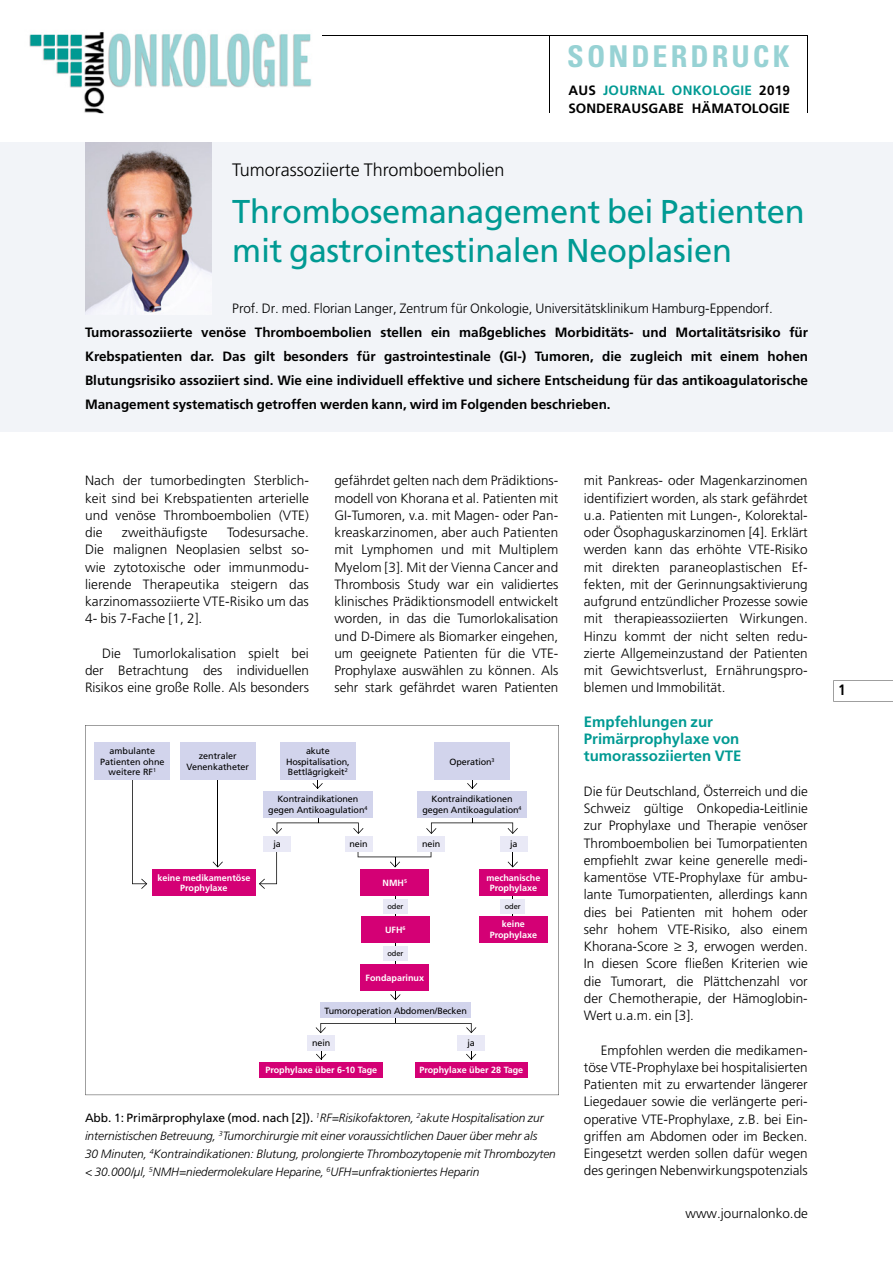
<style>
.page{position:relative;width:893px;height:1263px;background:#fff}
.page>*{position:absolute;margin:0;border:0;box-sizing:border-box;transform-origin:0 0}
.t1{font:33px/39.6px "Frutiger";letter-spacing:-.01em;color:#009a93}
.t2{font:700 condensed 30px "Univers";letter-spacing:.1em;color:#97d2d4}
.t3{font:300 18px "Frutiger";color:#000}
.t4{font:700 15px/17.2px "Frutiger";color:#009a93}
.t5{font:700 condensed 15px "Frutiger";color:#000}
.t6{font:300 13.5px/17.2px "Frutiger";color:#000;text-align:justify}
.t7{font:700 13.5px/24px "Frutiger";color:#000;text-align:justify}
.t8{font:italic 300 12px/18px "Frutiger";letter-spacing:-.005em;color:#000}
.t9{font:9px/10.8px "Frutiger";letter-spacing:-.01em;color:#000;text-align:center}
.t10{font:700 9px/10.8px "Frutiger";color:#fff;text-align:center}
.t11{font:7.5px "Frutiger";letter-spacing:-.01em;color:#000}
.s1{color:#009a93}
.s2{font-weight:400;font-style:normal}
</style>
<div class="page">
<svg style="left:833px;top:680px;width:60px;height:22px"></svg>
<div style="left:0;top:142px;width:893px;height:290px;background:#f2f4f8"></div>
<img style="left:85px;top:142px;width:126px;height:172px">
<svg style="left:85px;top:725px;width:474px;height:370px"></svg>
<svg style="left:272px;top:817px;width:91px;height:17px"></svg>
<svg style="left:426px;top:817px;width:92px;height:17px"></svg>
<svg style="left:132px;top:779px;width:15px;height:110px"></svg>
<hr style="left:217px;top:761px;width:1px;height:106px;background:#000">
<svg style="left:213px;top:861px;width:10px;height:6px"></svg>
<svg style="left:313px;top:779px;width:10px;height:10px"></svg>
<svg style="left:467px;top:779px;width:10px;height:10px"></svg>
<svg style="left:466px;top:1050px;width:10px;height:10px"></svg>
<svg style="left:316px;top:1050px;width:10px;height:10px"></svg>
<svg style="left:508px;top:851px;width:10px;height:16px"></svg>
<hr style="left:512px;top:893px;width:1px;height:38px;background:#000">
<hr style="left:395px;top:893px;width:1px;height:107px;background:#000">
<svg style="left:390px;top:994px;width:10px;height:6px"></svg>
<svg style="left:358px;top:846px;width:73px;height:21px"></svg>
<svg style="left:259px;top:844px;width:18px;height:45px"></svg>
<svg style="left:316px;top:1011px;width:160px;height:22px"></svg>
<div style="left:94px;top:742px;width:76px;height:37px;background:#d2d4ec"></div>
<div style="left:180px;top:742px;width:76px;height:37px;background:#d2d4ec"></div>
<div style="left:152px;top:870px;width:104px;height:26px;background:#d40075"></div>
<div style="left:361px;top:870px;width:68px;height:26px;background:#d40075"></div>
<div style="left:361px;top:916px;width:69px;height:26px;background:#d40075"></div>
<div style="left:361px;top:964px;width:68px;height:27px;background:#d40075"></div>
<div style="left:479px;top:870px;width:69px;height:26px;background:#d40075"></div>
<div style="left:479px;top:916px;width:69px;height:26px;background:#d40075"></div>
<div style="left:280px;top:742px;width:76px;height:37px;background:#d2d4ec"></div>
<div style="left:263px;top:791px;width:110px;height:26px;background:#d2d4ec"></div>
<div style="left:320px;top:1003px;width:151px;height:15px;background:#d2d4ec"></div>
<div style="left:417px;top:836px;width:28px;height:15px;background:#e9e9f6"></div>
<div style="left:263px;top:836px;width:28px;height:15px;background:#e9e9f6"></div>
<div style="left:457px;top:1035px;width:28px;height:15px;background:#e9e9f6"></div>
<div style="left:500px;top:836px;width:28px;height:15px;background:#e9e9f6"></div>
<div style="left:345px;top:836px;width:28px;height:15px;background:#e9e9f6"></div>
<div style="left:307px;top:1035px;width:28px;height:15px;background:#e9e9f6"></div>
<div style="left:417px;top:791px;width:110px;height:26px;background:#d2d4ec"></div>
<div style="left:434px;top:742px;width:76px;height:37px;background:#d2d4ec"></div>
<div style="left:500px;top:899px;width:25px;height:14px;background:#e9e9f6"></div>
<div style="left:383px;top:899px;width:25px;height:14px;background:#e9e9f6"></div>
<div style="left:383px;top:946px;width:25px;height:15px;background:#e9e9f6"></div>
<div style="left:260px;top:1062px;width:123px;height:15px;background:#d40075"></div>
<div style="left:415px;top:1062px;width:112px;height:15px;background:#d40075"></div>
<hr style="left:807px;top:36px;width:1px;height:77px;background:#000">
<hr style="left:549px;top:36px;width:1px;height:77px;background:#000">
<hr style="left:322px;top:35px;width:486px;height:1px;background:#000">
<img style="left:29px;top:32px;width:282px;height:81px">
<svg style="left:153px;top:111px;width:12px;height:2px"></svg>
<h2 class="t2" style="left:567px;top:38px;width:224px">SONDERDRUCK</h2>
<p class="t7" style="left:568px;top:81px;width:223px;line-height:18px">AUS <span class="s1">JOURNAL ONKOLOGIE</span> 2019<br>SONDERAUSGABE HÄMATOLOGIE</p>
<h3 class="t3" style="left:232px;top:159px;width:274px">Tumorassoziierte Thromboembolien</h3>
<h1 class="t1" style="left:232px;top:191px;width:574px">Thrombosemanagement bei Patienten mit gastrointestinalen Neoplasien</h1>
<p class="t6" style="left:232px;top:300px;width:542px">Prof. Dr. med. Florian Langer, Zentrum für Onkologie, Universitätsklinikum Hamburg-Eppendorf.</p>
<p class="t7" style="left:85px;top:321px;width:725px">Tumorassoziierte venöse Thromboembolien stellen ein maßgebliches Morbiditäts- und Mortalitätsrisiko für Krebspatienten dar. Das gilt besonders für gastrointestinale (GI-) Tumoren, die zugleich mit einem hohen Blutungsrisiko assoziiert sind. Wie eine individuell effektive und sichere Entscheidung für das antikoagulatorische Management systematisch getroffen werden kann, wird im Folgenden beschrieben.</p>
<p class="t6" style="left:334px;top:472px;width:225px">gefährdet gelten nach dem Prädiktions&shy;modell von Khorana et al. Patienten mit GI-Tumoren, v.a. mit Magen- oder Pan&shy;kreaskarzinomen, aber auch Patienten mit Lymphomen und mit Multiplem Myelom [3]. Mit der Vienna Cancer and Thrombosis Study war ein validiertes klinisches Prädiktionsmodell entwickelt worden, in das die Tumorlokalisation und D-Dimere als Biomarker eingehen, um geeignete Patienten für die VTE-Prophylaxe auswählen zu können. Als sehr stark gefährdet waren Patienten</p>
<p class="t6" style="left:584px;top:472px;width:225px">mit Pankreas- oder Magenkarzinomen identifiziert worden, als stark gefährdet u.a. Patienten mit Lungen-, Kolorektal&shy;oder Ösophaguskarzinomen [4]. Erklärt werden kann das erhöhte VTE-Risiko mit direkten paraneoplastischen Ef&shy;fekten, mit der Gerinnungsaktivierung aufgrund entzündlicher Prozesse sowie mit therapieassoziierten Wirkungen.<br>Hinzu kommt der nicht selten redu&shy;zierte Allgemeinzustand der Patienten mit Gewichtsverlust, Ernährungspro&shy;blemen und Immobilität.</p>
<p class="t4" style="left:584px;top:713px;width:159px">Empfehlungen zur<br>Primärprophylaxe von tumorassoziierten VTE</p>
<p class="t6" style="left:584px;top:783px;width:225px">Die für Deutschland, Österreich und die Schweiz gültige Onkopedia-Leitlinie zur Prophylaxe und Therapie venöser Thromboembolien bei Tumorpatienten empfiehlt zwar keine generelle medi&shy;kamentöse VTE-Prophylaxe für ambu&shy;lante Tumorpatienten, allerdings kann dies bei Patienten mit hohem oder sehr hohem VTE-Risiko, also einem Khorana-Score ≥ 3, erwogen werden.<br>In diesen Score fließen Kriterien wie die Tumorart, die Plättchenzahl vor der Chemotherapie, der Hämoglobin-Wert u.a.m. ein [3].</p>
<p class="t6" style="left:584px;top:1041px;width:225px;text-indent:17px">Empfohlen werden die medikamen&shy;töse VTE-Prophylaxe bei hospitalisierten Patienten mit zu erwartender längerer Liegedauer sowie die verlängerte peri&shy;operative VTE-Prophylaxe, z.B. bei Ein&shy;griffen am Abdomen oder im Becken.<br>Eingesetzt werden sollen dafür wegen des geringen Nebenwirkungspotenzials</p>
<p class="t6" style="left:85px;top:472px;width:225px">Nach der tumorbedingten Sterblich&shy;keit sind bei Krebspatienten arterielle und venöse Thromboembolien (VTE) die</p>
<p class="t6" style="left:122px;top:524px;width:87px">zweithäufigste</p>
<p class="t6" style="left:85px;top:524px;width:225px;text-indent:142px">Todesursache.<br>Die malignen Neoplasien selbst so&shy;wie zyto toxische oder immunmodu&shy;lierende Therapeutika steigern das karzinom assoziierte VTE-Risiko um das 4- bis 7-Fache [1, 2].</p>
<p class="t6" style="left:85px;top:645px;width:225px;text-indent:17px">Die Tumorlokalisation spielt bei der Betrachtung des individuellen Risikos eine große Rolle. Als besonders</p>
<p class="t9" style="left:100px;top:745px;width:66px">ambulante<br>Patienten ohne weitere RF<sup>1</sup></p>
<p class="t9" style="left:186px;top:750px;width:64px">zentraler<br>Venenkatheter</p>
<p class="t9" style="left:286px;top:745px;width:65px">akute<br>Hospitalisation,<br>Bettlägrigkeit<sup>2</sup></p>
<p class="t9" style="left:268px;top:794px;width:101px">Kontraindikationen gegen Antikoagulation<sup>4</sup></p>
<p class="t9" style="left:449px;top:756px;width:47px">Operation<sup>3</sup></p>
<p class="t9" style="left:422px;top:794px;width:101px">Kontraindikationen gegen Antikoagulation<sup>4</sup></p>
<p class="t9" style="left:273px;top:839px;width:9px">ja</p>
<p class="t9" style="left:422px;top:839px;width:20px">nein</p>
<p class="t9" style="left:350px;top:839px;width:20px">nein</p>
<p class="t9" style="left:510px;top:839px;width:9px">ja</p>
<p class="t10" style="left:157px;top:872px;width:95px">keine medikamentöse<br>Prophylaxe</p>
<p class="t10" style="left:383px;top:877px;width:26px">NMH<sup>5</sup></p>
<p class="t10" style="left:385px;top:924px;width:22px">UFH<sup>6</sup></p>
<p class="t10" style="left:486px;top:872px;width:55px">mechanische<br>Prophylaxe</p>
<p class="t10" style="left:490px;top:919px;width:49px">keine<br>Prophylaxe</p>
<p class="t11" style="left:387px;top:902px;width:18px">oder</p>
<p class="t11" style="left:505px;top:902px;width:18px">oder</p>
<p class="t11" style="left:387px;top:949px;width:18px">oder</p>
<p class="t10" style="left:366px;top:972px;width:60px">Fondaparinux</p>
<p class="t9" style="left:325px;top:1005px;width:144px">Tumoroperation Abdomen/Becken</p>
<p class="t9" style="left:312px;top:1037px;width:20px">nein</p>
<p class="t9" style="left:467px;top:1037px;width:9px">ja</p>
<p class="t10" style="left:265px;top:1065px;width:113px">Prophylaxe über 6-10 Tage</p>
<p class="t10" style="left:419px;top:1065px;width:105px">Prophylaxe über 28 Tage</p>
<p class="t8" style="left:85px;top:1109px;width:472px"><span class="s2">Abb. 1: Primärprophylaxe (mod. nach [2]).</span> <sup>1</sup>RF=Risikofaktoren, <sup>2</sup>akute Hospitalisation zur internistischen Betreuung, <sup>3</sup>Tumorchirurgie mit einer voraussichtlichen Dauer über mehr als<br>30 Minuten, <sup>4</sup>Kontraindikationen: Blutung, prolongierte Thrombozytopenie mit Thrombozyten &lt; 30.000/µl, <sup>5</sup>NMH=niedermolekulare Heparine, <sup>6</sup>UFH=unfraktioniertes Heparin</p>
<p class="t6" style="left:686px;top:1205px;width:124px">www.journalonko.de</p>
<p class="t5" style="left:838px;top:681px;width:9px">1</p>
</div>
